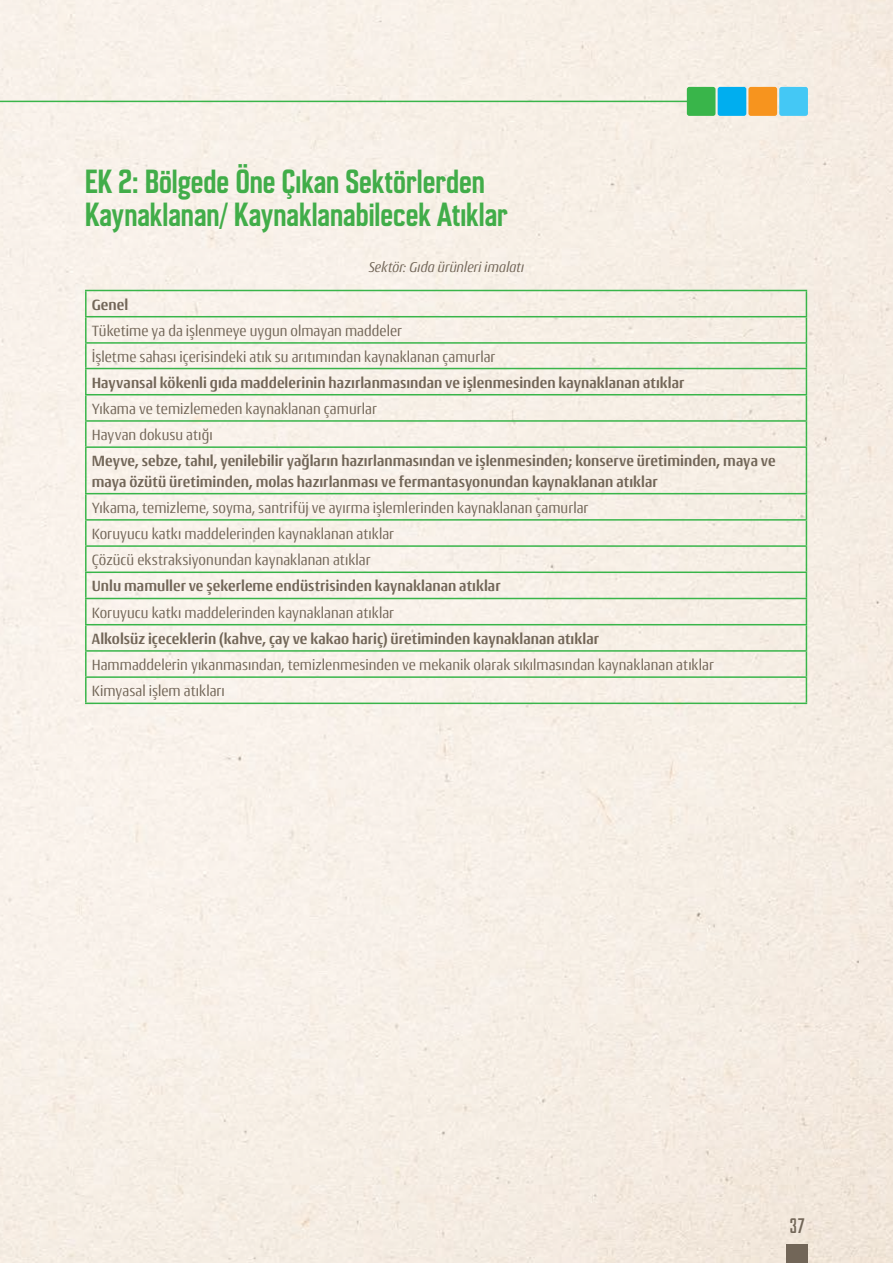
<style>
.page{position:relative;width:893px;height:1263px;background:#f7f0e7}
.page>*{position:absolute;margin:0;border:0;box-sizing:border-box;transform-origin:0 0}
.t1{font:500 condensed 30px/33px "Enamela";color:#41ad49}
.t2{font:condensed 21px "Agency Gothic CT";color:#726658}
.t3{font:15.75px/26.2px "Conto Narrow";letter-spacing:.005em;color:#726658}
.t4{font:700 15.75px/21px "Conto Narrow";letter-spacing:.005em;color:#726658}
.t5{font:italic 15px "Conto Narrow";letter-spacing:.005em;color:#726658}
</style>
<div class="page">
<div style="left:787px;top:1244px;width:21px;height:19px;background:#726658"></div>
<div style="left:687px;top:87px;width:28px;height:29px;background:#39b54a;border-radius:2px"></div>
<div style="left:748px;top:87px;width:29px;height:29px;background:#f7941e;border-radius:2px"></div>
<div style="left:718px;top:87px;width:28px;height:29px;background:#00aeef;border-radius:2px"></div>
<div style="left:779px;top:87px;width:29px;height:29px;background:#44c8f5;border-radius:2px"></div>
<hr style="left:0;top:101px;width:696px;height:1px;background:#39b54a">
<hr style="left:85px;top:290px;width:722px;height:1px;background:#39b54a">
<hr style="left:85px;top:291px;width:2px;height:25px;background:#39b54a">
<hr style="left:85px;top:316px;width:722px;height:1px;background:#39b54a">
<hr style="left:85px;top:317px;width:2px;height:25px;background:#39b54a">
<hr style="left:85px;top:342px;width:722px;height:2px;background:#39b54a">
<hr style="left:85px;top:344px;width:2px;height:24px;background:#39b54a">
<hr style="left:85px;top:368px;width:722px;height:1px;background:#39b54a">
<hr style="left:85px;top:369px;width:2px;height:25px;background:#39b54a">
<hr style="left:85px;top:394px;width:722px;height:1px;background:#39b54a">
<hr style="left:85px;top:395px;width:2px;height:25px;background:#39b54a">
<hr style="left:85px;top:420px;width:722px;height:2px;background:#39b54a">
<hr style="left:85px;top:422px;width:2px;height:24px;background:#39b54a">
<svg style="left:806px;top:291px;width:1px;height:155px"></svg>
<hr style="left:85px;top:446px;width:722px;height:2px;background:#39b54a">
<hr style="left:85px;top:448px;width:2px;height:45px;background:#39b54a">
<hr style="left:806px;top:448px;width:1px;height:45px;background:#39b54a">
<hr style="left:85px;top:493px;width:722px;height:1px;background:#39b54a">
<hr style="left:85px;top:494px;width:2px;height:25px;background:#39b54a">
<hr style="left:85px;top:519px;width:722px;height:2px;background:#39b54a">
<hr style="left:85px;top:521px;width:2px;height:24px;background:#39b54a">
<hr style="left:85px;top:545px;width:722px;height:2px;background:#39b54a">
<hr style="left:85px;top:547px;width:2px;height:24px;background:#39b54a">
<hr style="left:85px;top:571px;width:722px;height:2px;background:#39b54a">
<hr style="left:85px;top:573px;width:2px;height:25px;background:#39b54a">
<hr style="left:85px;top:598px;width:722px;height:1px;background:#39b54a">
<hr style="left:85px;top:599px;width:2px;height:25px;background:#39b54a">
<hr style="left:85px;top:624px;width:722px;height:1px;background:#39b54a">
<hr style="left:85px;top:625px;width:2px;height:25px;background:#39b54a">
<hr style="left:85px;top:650px;width:722px;height:2px;background:#39b54a">
<hr style="left:85px;top:652px;width:2px;height:24px;background:#39b54a">
<hr style="left:85px;top:676px;width:722px;height:2px;background:#39b54a">
<hr style="left:85px;top:678px;width:2px;height:24px;background:#39b54a">
<svg style="left:806px;top:494px;width:1px;height:208px"></svg>
<hr style="left:85px;top:702px;width:722px;height:2px;background:#39b54a">
<h1 class="t1" style="left:85px;top:163px;width:424px">EK 2: Bölgede Öne Çıkan Sektörlerden<br>Kaynaklanan/ Kaynaklanabilecek Atıklar</h1>
<p class="t5" style="left:369px;top:257px;width:157px">Sektör: Gıda ürünleri imalatı</p>
<p class="t4" style="left:92px;top:293px;width:38px">Genel</p>
<p class="t3" style="left:92px;top:317px;width:405px">Tüketime ya da işlenmeye uygun olmayan maddeler<br>İşletme sahası içerisindeki atık su arıtımından kaynaklanan çamurlar</p>
<p class="t4" style="left:92px;top:371px;width:594px">Hayvansal kökenli gıda maddelerinin hazırlanmasından ve işlenmesinden kaynaklanan atıklar</p>
<p class="t3" style="left:92px;top:395px;width:287px">Yıkama ve temizlemeden kaynaklanan çamurlar<br>Hayvan dokusu atığı</p>
<p class="t4" style="left:92px;top:450px;width:685px">Meyve, sebze, tahıl, yenilebilir yağların hazırlanmasından ve işlenmesinden; konserve üretiminden, maya ve maya özütü üretiminden, molas hazırlanması ve fermantasyonundan kaynaklanan atıklar</p>
<p class="t3" style="left:92px;top:494px;width:498px">Yıkama, temizleme, soyma, santrifüj ve ayırma işlemlerinden kaynaklanan çamurlar<br>Koruyucu katkı maddelerinden kaynaklanan atıklar<br>Çözücü ekstraksiyonundan kaynaklanan atıklar</p>
<p class="t4" style="left:92px;top:575px;width:410px">Unlu mamuller ve şekerleme endüstrisinden kaynaklanan atıklar</p>
<p class="t3" style="left:92px;top:599px;width:304px">Koruyucu katkı maddelerinden kaynaklanan atıklar</p>
<p class="t4" style="left:92px;top:627px;width:509px">Alkolsüz içeceklerin (kahve, çay ve kakao hariç) üretiminden kaynaklanan atıklar</p>
<p class="t3" style="left:92px;top:651px;width:624px">Hammaddelerin yıkanmasından, temizlenmesinden ve mekanik olarak sıkılmasından kaynaklanan atıklar<br>Kimyasal işlem atıkları</p>
<h2 class="t2" style="left:790px;top:1215px;width:17px">37</h2>
</div>
